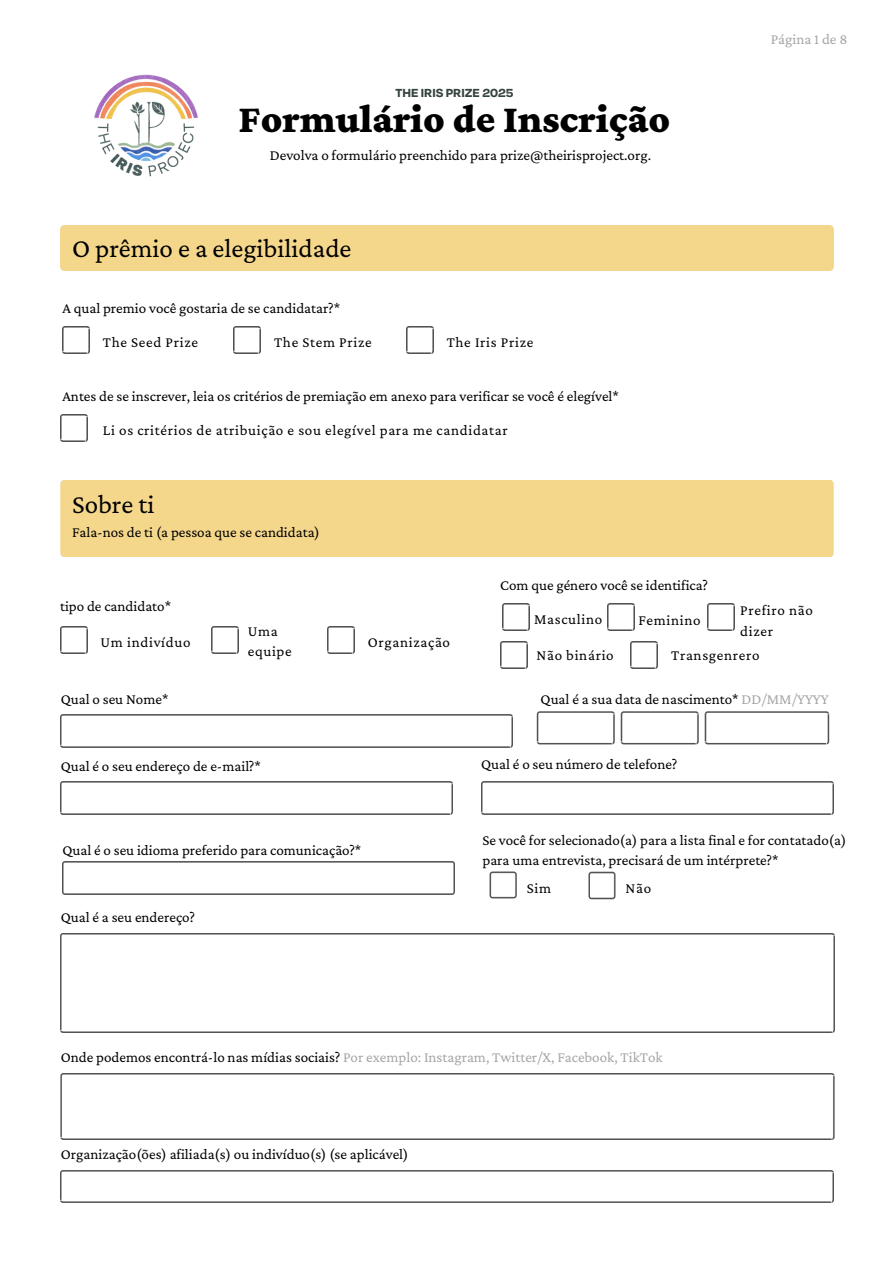
<style>
.page{position:relative;width:894px;height:1264px;background:#fff}
.page>*{position:absolute;margin:0;border:0;box-sizing:border-box;transform-origin:0 0}
.t1{font:900 40.5px "Crimson Pro";color:#000}
.t2{font:27px "Crimson Pro";color:#000}
.t3{font:15px/20.2px "Crimson Pro";color:#000}
.t4{font:15px/20.2px "Crimson Pro";letter-spacing:.045em;color:#000}
.t5{font:15px "Crimson Pro";color:#a7a6a5}
.t6{font:700 13.5px "Degular Demo";color:#35443d}
.s1{color:#a7a6a5}
.s2{color:#000}
</style>
<div class="page">
<img style="left:94px;top:74px;width:104px;height:103px">
<img style="left:62px;top:327px;width:27px;height:27px">
<img style="left:233px;top:327px;width:27px;height:27px">
<img style="left:406px;top:327px;width:27px;height:27px">
<img style="left:61px;top:414px;width:27px;height:27px">
<img style="left:60px;top:626px;width:27px;height:27px">
<img style="left:212px;top:626px;width:26px;height:27px">
<img style="left:327px;top:626px;width:27px;height:27px">
<img style="left:61px;top:781px;width:391px;height:33px">
<img style="left:61px;top:714px;width:451px;height:33px">
<img style="left:536px;top:711px;width:294px;height:34px">
<img style="left:61px;top:933px;width:773px;height:99px">
<img style="left:61px;top:1073px;width:773px;height:66px">
<img style="left:60px;top:1170px;width:773px;height:32px">
<img style="left:481px;top:781px;width:352px;height:33px">
<img style="left:502px;top:603px;width:27px;height:27px">
<img style="left:607px;top:603px;width:27px;height:27px">
<img style="left:707px;top:603px;width:27px;height:27px">
<img style="left:500px;top:641px;width:27px;height:27px">
<img style="left:630px;top:641px;width:27px;height:27px">
<img style="left:62px;top:861px;width:392px;height:33px">
<img style="left:489px;top:871px;width:28px;height:28px">
<img style="left:588px;top:871px;width:28px;height:29px">
<p class="t6" style="left:395px;top:83px;width:120px">THE IRIS PRIZE 2025</p>
<p class="t1" style="left:238px;top:96px;width:433px">Formulário de Inscrição</p>
<h1 class="t3" style="left:270px;top:145px;width:382px">Devolva o formulário preenchido para prize@theirisproject.org.</h1>
<h2 class="t2" style="left:72px;top:233px;width:281px">O prêmio e a elegibilidade</h2>
<h3 class="t3" style="left:62px;top:297px;width:279px">A qual premio você gostaria de se candidatar?*</h3>
<p class="t4" style="left:103px;top:332px;width:97px">The Seed Prize</p>
<p class="t4" style="left:274px;top:332px;width:99px">The Stem Prize</p>
<p class="t4" style="left:446px;top:332px;width:88px">The Iris Prize</p>
<p class="t3" style="left:62px;top:386px;width:558px">Antes de se inscrever, leia os critérios de premiação em anexo para verificar se você é elegível*</p>
<p class="t4" style="left:103px;top:419px;width:406px">Li os critérios de atribuição e sou elegível para me candidatar</p>
<p class="t2" style="left:72px;top:489px;width:84px">Sobre ti</p>
<p class="t3" style="left:72px;top:521px;width:249px">Fala-nos de ti (a pessoa que se candidata)</p>
<h2 class="t3" style="left:500px;top:575px;width:209px">Com que género você se identifica?</h2>
<p class="t5" style="left:770px;top:30px;width:78px">Página 1 de 8</p>
<p class="t3" style="left:60px;top:595px;width:112px">tipo de candidato*</p>
<p class="t4" style="left:100px;top:631px;width:91px">Um indivíduo</p>
<p class="t4" style="left:248px;top:620px;width:45px">Uma equipe</p>
<p class="t4" style="left:368px;top:631px;width:84px">Organização</p>
<p class="t4" style="left:534px;top:609px;width:70px">Masculino</p>
<p class="t4" style="left:638px;top:609px;width:64px">Feminino</p>
<p class="t4" style="left:740px;top:599px;width:74px;line-height:21.3px">Prefiro não dizer</p>
<p class="t4" style="left:536px;top:644px;width:79px">Não binário</p>
<p class="t4" style="left:671px;top:644px;width:90px">Transgenrero</p>
<p class="t3" style="left:61px;top:688px;width:109px">Qual o seu Nome*</p>
<p class="t3" style="left:540px;top:688px;width:289px">Qual é a sua data de nascimento* <span class="s1">DD/MM/YYYY</span></p>
<p class="t3" style="left:61px;top:755px;width:201px">Qual é o seu endereço de e-mail?*</p>
<p class="t3" style="left:481px;top:754px;width:197px">Qual é o seu número de telefone?</p>
<p class="t3" style="left:62px;top:839px;width:300px">Qual é o seu idioma preferido para comunicação?*</p>
<p class="t3" style="left:482px;top:829px;width:365px">Se você for selecionado(a) para a lista final e for contatado(a) para uma entrevista, precisará de um intérprete?*</p>
<p class="t3" style="left:625px;top:878px;width:27px">Não</p>
<p class="t3" style="left:526px;top:877px;width:26px">Sim</p>
<p class="t3" style="left:61px;top:907px;width:136px">Qual é a seu endereço?</p>
<p class="t5" style="left:61px;top:1048px;width:603px"><span class="s2">Onde podemos encontrá-lo nas mídias sociais?</span> Por exemplo: Instagram, Twitter/X, Facebook, TikTok</p>
<p class="t3" style="left:61px;top:1144px;width:349px">Organização(ões) afiliada(s) ou indivíduo(s) (se aplicável)</p>
</div>
